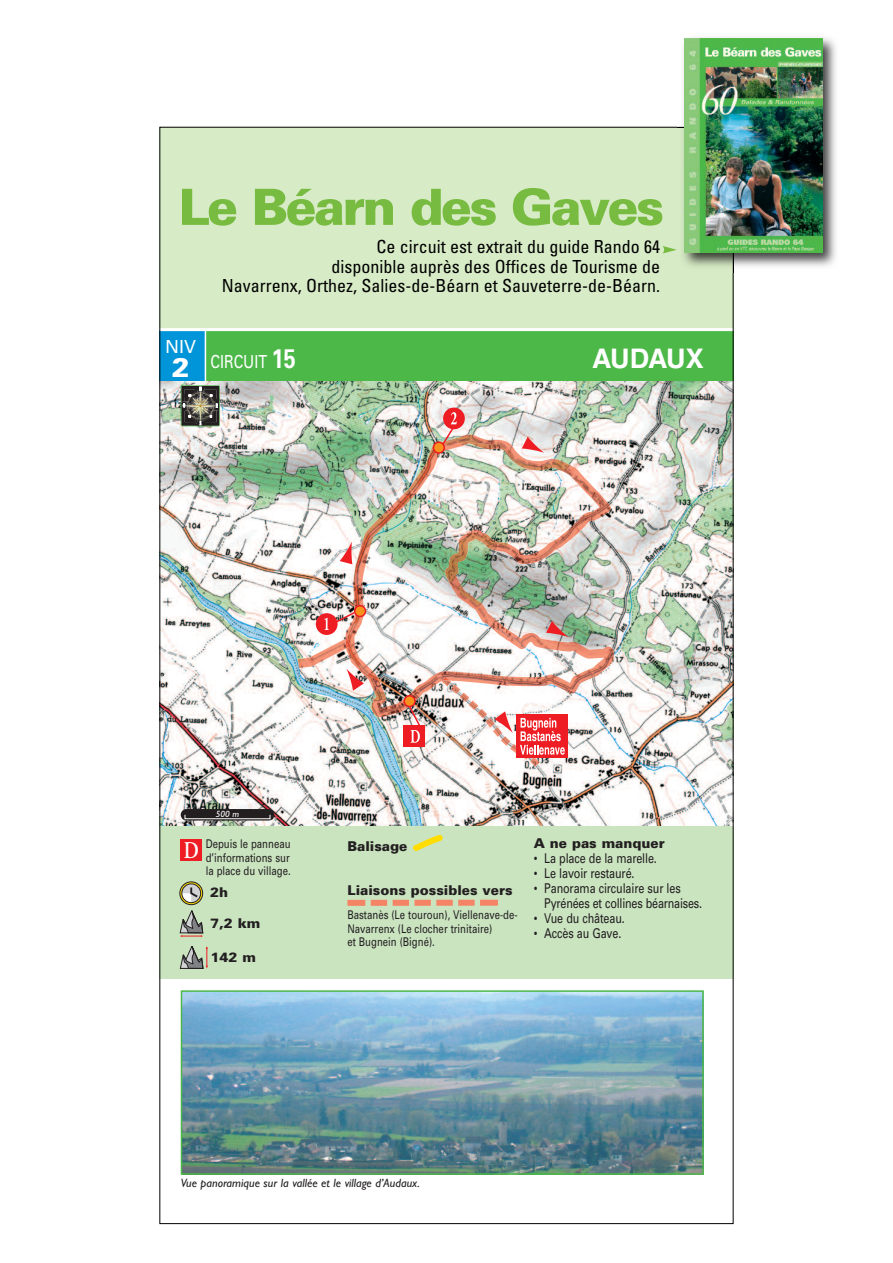
<style>
.page{position:relative;width:893px;height:1263px;background:#fff}
.page>*{position:absolute;margin:0;border:0;box-sizing:border-box;transform-origin:0 0}
.t1{font:900 49.95px "Univers";letter-spacing:-.055em;color:#78bb41}
.t2{font:700 27px "Helvetica";color:#fff}
.t3{font:600 24px "Adobe Garamond";color:#fff;scale:.8 1}
.t4{font:condensed 18px/19.5px "Univers";color:#000;text-align:right}
.t5{font:18px/15.3px "Univers";color:#fff}
.t6{font:13.5px/15px "Univers";letter-spacing:-.01em;color:#231f20;scale:.8 1}
.t7{font:900 13.5px "Univers";color:#231f20}
.t8{font:12px/13.5px "Univers";color:#231f20;text-align:justify;scale:.8 1}
.t9{font:italic 12px "Gill Sans";color:#231f20}
.t10{font:italic 9px "Gill Sans";color:#fff}
.s1{font-weight:900;font-size:27px}
.s2{font-weight:700;font-size:27px}
</style>
<div class="page">
<div style="left:159px;top:127px;width:574px;height:246px;background:#d7ebc6"></div>
<img style="left:161px;top:381px;width:570px;height:445px">
<img style="left:442px;top:687px;width:98px;height:79px">
<img style="left:413px;top:435px;width:176px;height:47px">
<img style="left:351px;top:481px;width:102px;height:142px">
<img style="left:560px;top:481px;width:51px;height:67px">
<img style="left:452px;top:529px;width:109px;height:47px">
<img style="left:452px;top:575px;width:55px;height:112px">
<img style="left:345px;top:622px;width:55px;height:95px">
<img style="left:506px;top:628px;width:105px;height:66px">
<img style="left:399px;top:670px;width:54px;height:43px">
<svg style="left:442px;top:677px;width:8px;height:4px"></svg>
<img style="left:311px;top:639px;width:35px;height:28px">
<svg style="left:345px;top:638px;width:6px;height:11px"></svg>
<div style="left:404px;top:726px;width:21px;height:21px;background:#ee1d23"></div>
<div style="left:404px;top:696px;width:11px;height:10px;background:#f7931d;border-radius:50%"></div>
<div style="left:403px;top:695px;width:13px;height:12px;border:2px solid #ee1d23;border-radius:50%"></div>
<div style="left:316px;top:613px;width:22px;height:22px;background:#ee1d23;border-radius:50%"></div>
<svg style="left:495px;top:711px;width:18px;height:22px"></svg>
<div style="left:516px;top:715px;width:52px;height:43px;background:#ee1d23"></div>
<svg style="left:520px;top:718px;width:45px;height:37px"></svg>
<svg style="left:340px;top:541px;width:12px;height:23px"></svg>
<div style="left:443px;top:408px;width:22px;height:21px;background:#ee1d23;border-radius:50%"></div>
<div style="left:355px;top:606px;width:10px;height:10px;background:#f7931d;border-radius:50%"></div>
<div style="left:354px;top:605px;width:12px;height:12px;border:2px solid #ee1d23;border-radius:50%"></div>
<div style="left:433px;top:442px;width:11px;height:11px;background:#f7931d;border-radius:50%"></div>
<div style="left:433px;top:441px;width:12px;height:13px;border:2px solid #ee1d23;border-radius:50%"></div>
<svg style="left:408px;top:704px;width:16px;height:39px"></svg>
<svg style="left:325px;top:610px;width:32px;height:20px"></svg>
<svg style="left:441px;top:412px;width:16px;height:34px"></svg>
<svg style="left:522px;top:437px;width:22px;height:16px"></svg>
<svg style="left:546px;top:621px;width:23px;height:16px"></svg>
<svg style="left:346px;top:668px;width:18px;height:23px"></svg>
<div style="left:159px;top:826px;width:574px;height:153px;background:#cae4c0"></div>
<div style="left:159px;top:330px;width:574px;height:51px;background:#4cb848"></div>
<div style="left:159px;top:330px;width:47px;height:51px;background:#0095d9"></div>
<div style="left:181px;top:840px;width:21px;height:21px;background:#ee1d23"></div>
<div style="left:180px;top:882px;width:23px;height:23px;border:1px solid #231f20;border-radius:50%"></div>
<svg style="left:182px;top:884px;width:19px;height:19px"></svg>
<svg style="left:180px;top:911px;width:23px;height:26px"></svg>
<svg style="left:180px;top:946px;width:28px;height:23px"></svg>
<img style="left:184px;top:993px;width:517px;height:179px">
<div style="left:181px;top:990px;width:523px;height:185px;border:2px solid #4cb848"></div>
<svg style="left:413px;top:834px;width:30px;height:17px"></svg>
<hr style="left:205px;top:330px;width:1px;height:51px;background:#fff">
<svg style="left:365px;top:900px;width:110px;height:6px"></svg>
<div style="left:347px;top:900px;width:18px;height:6px;background:#f48465"></div>
<div style="left:480px;top:900px;width:18px;height:6px;background:#f48465"></div>
<svg style="left:181px;top:385px;width:39px;height:41px;background:#58594f"></svg>
<div style="left:181px;top:809px;width:93px;height:11px;background:#231f20;border-radius:6px"></div>
<div style="left:185px;top:814px;width:85px;height:5px;border:1px solid #fff"></div>
<svg style="left:663px;top:246px;width:14px;height:7px"></svg>
<hr style="left:159px;top:328px;width:574px;height:3px;background:#fff">
<img style="left:678px;top:37px;width:158px;height:236px">
<img style="left:733px;top:253px;width:1px;height:20px">
<img style="left:685px;top:38px;width:138px;height:215px">
<h1 class="t1" style="left:179px;top:189px;width:487px">Le Béarn des Gaves</h1>
<h3 class="t4" style="left:222px;top:238px;width:440px">Ce circuit est extrait du guide Rando 64<br>disponible auprès des Offices de Tourisme de<br>Navarrenx, Orthez, Salies-de-Béarn et Sauveterre-de-Béarn.</h3>
<h3 class="t5" style="left:172px;top:340px;width:125px;text-indent:-6px">NIV<br><span class="s1">2</span> CIRCUIT <span class="s2">15</span></h3>
<h2 class="t2" style="left:592px;top:349px;width:113px">AUDAUX</h2>
<p class="t10" style="left:216px;top:811px;width:25px">500 m</p>
<h3 class="t3" style="left:184px;top:841px;width:20px">D</h3>
<p class="t8" style="left:206px;top:838px;width:108px">Depuis le panneau d’informations sur la place du village.</p>
<p class="t7" style="left:210px;top:887px;width:20px">2h</p>
<p class="t7" style="left:210px;top:918px;width:51px">7,2 km</p>
<p class="t7" style="left:210px;top:952px;width:47px">142 m</p>
<p class="t7" style="left:347px;top:841px;width:61px">Balisage</p>
<p class="t7" style="left:534px;top:838px;width:133px">A ne pas manquer</p>
<p class="t6" style="left:534px;top:852px;width:156px">• La place de la marelle.</p>
<p class="t6" style="left:534px;top:867px;width:128px">• Le lavoir restauré.</p>
<p class="t6" style="left:544px;top:882px;width:199px;text-indent:-11px">• Panorama circulaire sur les<br>Pyrénées et collines béarnaises.</p>
<p class="t6" style="left:534px;top:912px;width:115px">• Vue du château.</p>
<p class="t6" style="left:534px;top:927px;width:111px">• Accès au Gave.</p>
<p class="t7" style="left:347px;top:885px;width:167px">Liaisons possibles vers</p>
<p class="t8" style="left:347px;top:909px;width:214px;text-align:left">Bastanès (Le touroun), Viellenave-de-<br>Navarrenx (Le clocher trinitaire)<br>et Bugnein (Bigné).</p>
<p class="t9" style="left:181px;top:1178px;width:241px">Vue panoramique sur la vallée et le village d’Audaux.</p>
</div>
